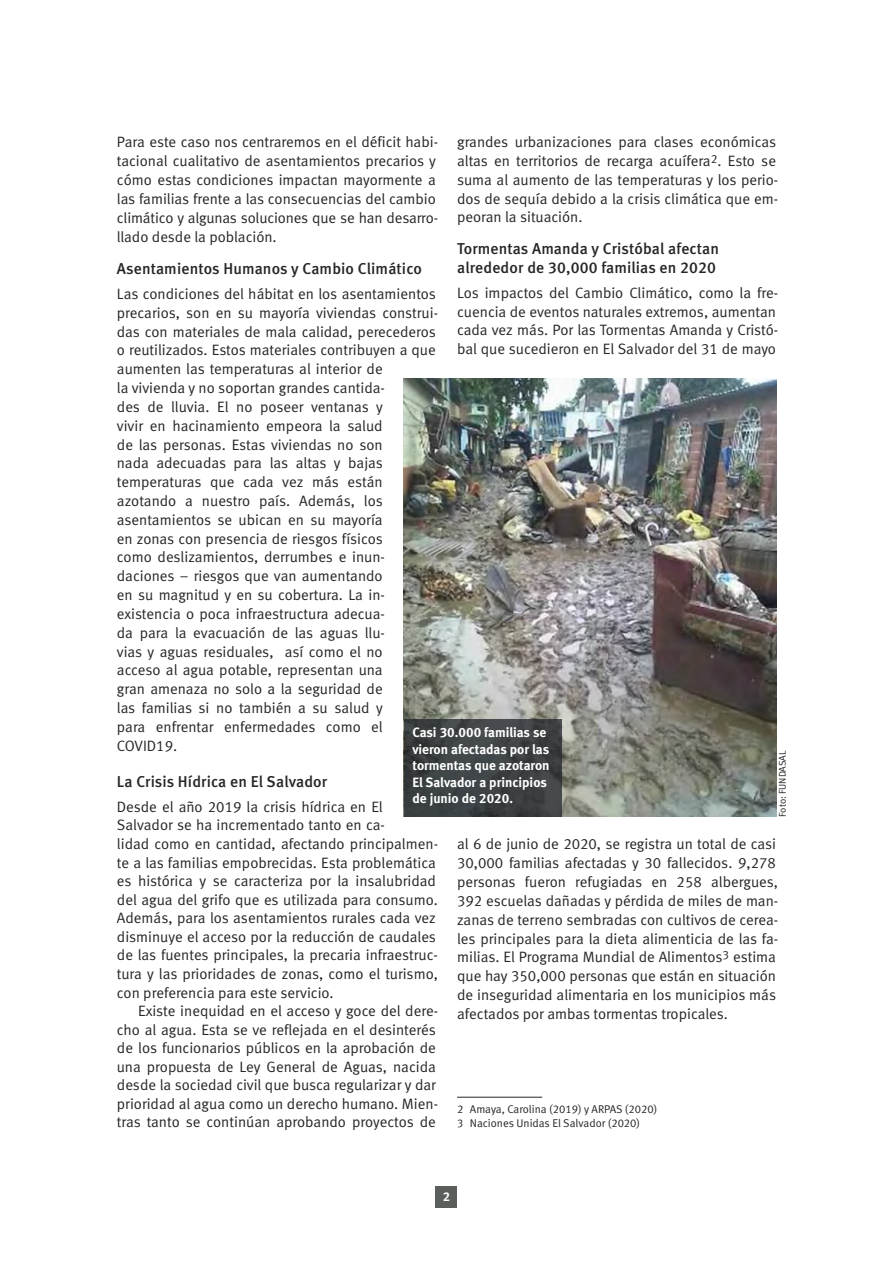
<style>
.page{position:relative;width:893px;height:1263px;background:#fff}
.page>*{position:absolute;margin:0;border:0;box-sizing:border-box;transform-origin:0 0}
.t1{font:15.75px/18.8px "Meta Medium LF";letter-spacing:.01em;color:#272526}
.t2{font:15px/18.8px "Meta Normal LF";color:#272526}
.t3{font:13.5px/16.5px "Meta Bold LF";color:#fff}
.t4{font:12.75px "Meta Plus Bold Caps";color:#fff}
.t5{font:11.25px/13.5px "Meta Normal LF";color:#272526}
.t6{font:9.75px "Meta Normal LF";color:#272526}
</style>
<div class="page">
<div style="left:436px;top:1186px;width:21px;height:22px;background:#5b5f5c"></div>
<hr style="left:457px;top:1097px;width:85px;height:1px;background:#272526">
<img style="left:404px;top:378px;width:372px;height:438px">
<div style="left:404px;top:719px;width:157px;height:97px;background:#20242b;opacity:.75"></div>
<p class="t2" style="left:117px;top:134px;width:323px">Para este caso nos centraremos en el déficit habi&shy;tacional cualitativo de asentamientos precarios y cómo estas condiciones impactan mayormente a las familias frente a las consecuencias del cambio climático y algunas soluciones que se han desarro&shy;llado desde la población.</p>
<p class="t1" style="left:117px;top:261px;width:307px">Asentamientos Humanos y Cambio Climático</p>
<p class="t2" style="left:117px;top:286px;width:323px">Las condiciones del hábitat en los asentamientos precarios, son en su mayoría viviendas construi&shy;das con materiales de mala calidad, perecederos o reutilizados. Estos materiales contribuyen a que aumenten las temperaturas al interior de<br>la vivienda y no soportan grandes cantida-<br>des de lluvia. El no poseer ventanas y<br>vivir en hacinamiento empeora la salud<br>de las personas. Estas viviendas no son<br>nada adecuadas para las altas y bajas temperaturas que cada vez más están azotando a nuestro país. Además, los asentamientos se ubican en su mayoría<br>en zonas con presencia de riesgos físicos<br>como deslizamientos, derrumbes e inun&shy;daciones – riesgos que van aumentando<br>en su magnitud y en su cobertura. La in&shy;existencia o poca infraestructura adecua-<br>da para la evacuación de las aguas llu-<br>vias y aguas residuales, así como el no<br>acceso al agua potable, representan una<br>gran amenaza no solo a la seguridad de<br>las familias si no también a su salud y<br>para enfrentar enfermedades como el COVID19.</p>
<p class="t1" style="left:117px;top:773px;width:212px">La Crisis Hídrica en El Salvador</p>
<p class="t2" style="left:117px;top:798px;width:323px">Desde el año 2019 la crisis hídrica en El Salvador se ha incrementado tanto en ca-<br>lidad como en cantidad, afectando principalmen&shy;te a las familias empobrecidas. Esta problemática es histórica y se caracteriza por la insalubridad del agua del grifo que es utilizada para consumo.<br>Además, para los asentamientos rurales cada vez disminuye el acceso por la reducción de caudales de las fuentes principales, la precaria infraestruc&shy;tura y las prioridades de zonas, como el turismo, con preferencia para este servicio.</p>
<p class="t2" style="left:117px;top:1003px;width:323px;text-indent:21px">Existe inequidad en el acceso y goce del dere&shy;cho al agua. Esta se ve reflejada en el desinterés de los funcionarios públicos en la aprobación de una propuesta de Ley General de Aguas, nacida desde la sociedad civil que busca regularizar y dar prioridad al agua como un derecho humano. Mien&shy;tras tanto se continúan aprobando proyectos de</p>
<p class="t2" style="left:457px;top:134px;width:323px">grandes urbanizaciones para clases económicas altas en territorios de recarga acuífera<sup>2</sup>. Esto se suma al aumento de las temperaturas y los perio&shy;dos de sequía debido a la crisis climática que em&shy;peoran la situación.</p>
<p class="t1" style="left:457px;top:241px;width:263px">Tormentas Amanda y Cristóbal afectan alrededor de 30,000 familias en 2020</p>
<p class="t2" style="left:457px;top:285px;width:323px">Los impactos del Cambio Climático, como la fre&shy;cuencia de eventos naturales extremos, aumentan cada vez más. Por las Tormentas Amanda y Cristó&shy;bal que sucedieron en El Salvador del 31 de mayo</p>
<p class="t3" style="left:412px;top:725px;width:139px">Casi 30.000 familias se vieron afectadas por las tormentas que azotaron<br>El Salvador a principios de junio de 2020.</p>
<p class="t6" style="left:779px;top:817px;width:68px;rotate:-90deg">Foto: FUNDASAL</p>
<p class="t2" style="left:457px;top:836px;width:323px">al 6 de junio de 2020, se registra un total de casi 30,000 familias afectadas y 30 fallecidos. 9,278 personas fueron refugiadas en 258 albergues, 392 escuelas dañadas y pérdida de miles de man&shy;zanas de terreno sembradas con cultivos de cerea&shy;les principales para la dieta alimenticia de las fa&shy;milias. El Programa Mundial de Alimentos<sup>3</sup> estima que hay 350,000 personas que están en situación de inseguridad alimentaria en los municipios más afectados por ambas tormentas tropicales.</p>
<p class="t5" style="left:457px;top:1104px;width:202px">2 Amaya, Carolina (2019) y ARPAS (2020)<br>3 Naciones Unidas El Salvador (2020)</p>
<p class="t4" style="left:443px;top:1189px;width:8px">2</p>
</div>
